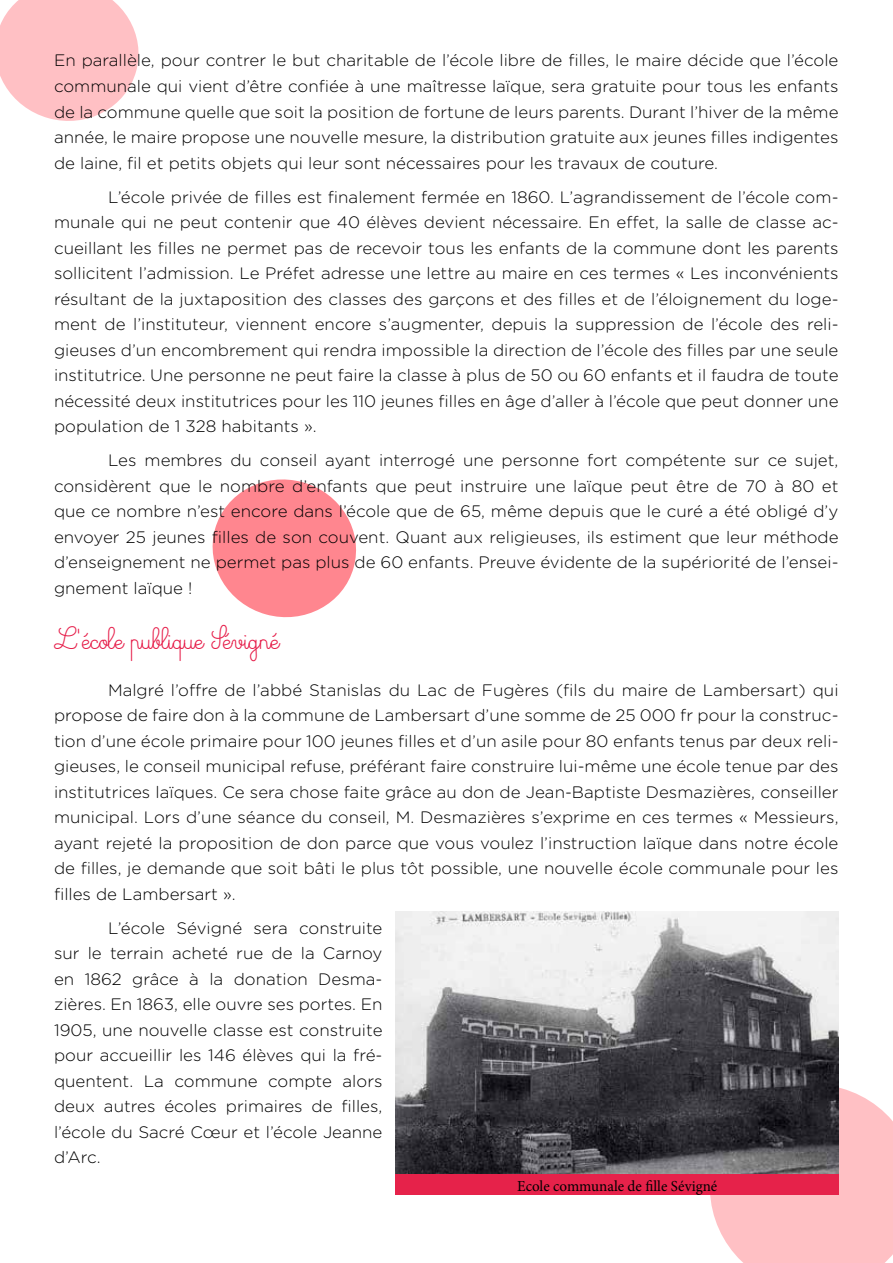
<style>
.page{position:relative;width:893px;height:1263px;background:#fff}
.page>*{position:absolute;margin:0;border:0;box-sizing:border-box;transform-origin:0 0}
.t1{font:30px "Glam Queen";color:#e61d49}
.t2{font:300 16.5px/25.5px "Gotham Rounded";color:#000;text-align:justify}
.t3{font:15.3px "Minion Pro";color:#000}
</style>
<div class="page">
<svg style="left:0;top:0;width:139px;height:121px;background:#ffc9cc"></svg>
<svg style="left:698px;top:1087px;width:195px;height:176px;background:#fec6ca"></svg>
<svg style="left:212px;top:479px;width:144px;height:139px"></svg>
<img style="left:395px;top:911px;width:444px;height:263px">
<div style="left:395px;top:1174px;width:444px;height:20px;background:#e6224a"></div>
<p class="t2" style="left:54px;top:47px;width:786px">En parallèle, pour contrer le but charitable de l’école libre de filles, le maire décide que l’école communale qui vient d’être confiée à une maîtresse laïque, sera gratuite pour tous les enfants de la commune quelle que soit la position de fortune de leurs parents. Durant l’hiver de la même année, le maire propose une nouvelle mesure, la distribution gratuite aux jeunes filles indigentes de laine, fil et petits objets qui leur sont nécessaires pour les travaux de couture.</p>
<p class="t2" style="left:54px;top:183px;width:786px;text-indent:54px">L’école privée de filles est finalement fermée en 1860. L’agrandissement de l’école com&shy;munale qui ne peut contenir que 40 élèves devient nécessaire. En effet, la salle de classe ac&shy;cueillant les filles ne permet pas de recevoir tous les enfants de la commune dont les parents sollicitent l’admission. Le Préfet adresse une lettre au maire en ces termes « Les inconvénients résultant de la juxtaposition des classes des garçons et des filles et de l’éloignement du loge&shy;ment de l’instituteur, viennent encore s’augmenter, depuis la suppression de l’école des reli&shy;gieuses d’un encombrement qui rendra impossible la direction de l’école des filles par une seule institutrice. Une personne ne peut faire la classe à plus de 50 ou 60 enfants et il faudra de toute nécessité deux institutrices pour les 110 jeunes filles en âge d’aller à l’école que peut donner une population de 1 328 habitants ».</p>
<p class="t2" style="left:54px;top:447px;width:786px;text-indent:54px">Les membres du conseil ayant interrogé une personne fort compétente sur ce sujet, considèrent que le nombre d’enfants que peut instruire une laïque peut être de 70 à 80 et que ce nombre n’est encore dans l’école que de 65, même depuis que le curé a été obligé d’y envoyer 25 jeunes filles de son couvent. Quant aux religieuses, ils estiment que leur méthode d’enseignement ne permet pas plus de 60 enfants. Preuve évidente de la supériorité de l’ensei&shy;gnement laïque !</p>
<h1 class="t1" style="left:54px;top:619px;width:227px">L’école publique Sévigné</h1>
<p class="t2" style="left:54px;top:676px;width:786px;text-indent:54px">Malgré l’offre de l’abbé Stanislas du Lac de Fugères (fils du maire de Lambersart) qui propose de faire don à la commune de Lambersart d’une somme de 25 000 fr pour la construc&shy;tion d’une école primaire pour 100 jeunes filles et d’un asile pour 80 enfants tenus par deux reli&shy;gieuses, le conseil municipal refuse, préférant faire construire lui-même une école tenue par des institutrices laïques. Ce sera chose faite grâce au don de Jean-Baptiste Desmazières, conseiller municipal. Lors d’une séance du conseil, M. Desmazières s’exprime en ces termes « Messieurs, ayant rejeté la proposition de don parce que vous voulez l’instruction laïque dans notre école de filles, je demande que soit bâti le plus tôt possible, une nouvelle école communale pour les filles de Lambersart ».</p>
<p class="t2" style="left:54px;top:914px;width:330px;text-indent:54px">L’école Sévigné sera construite sur le terrain acheté rue de la Carnoy en 1862 grâce à la donation Desma&shy;zières. En 1863, elle ouvre ses portes. En 1905, une nouvelle classe est construite pour accueillir les 146 élèves qui la fré&shy;quentent. La commune compte alors deux autres écoles primaires de filles, l’école du Sacré Cœur et l’école Jeanne d’Arc.</p>
<p class="t3" style="left:517px;top:1175px;width:202px">Ecole communale de fille Sévigné</p>
</div>
